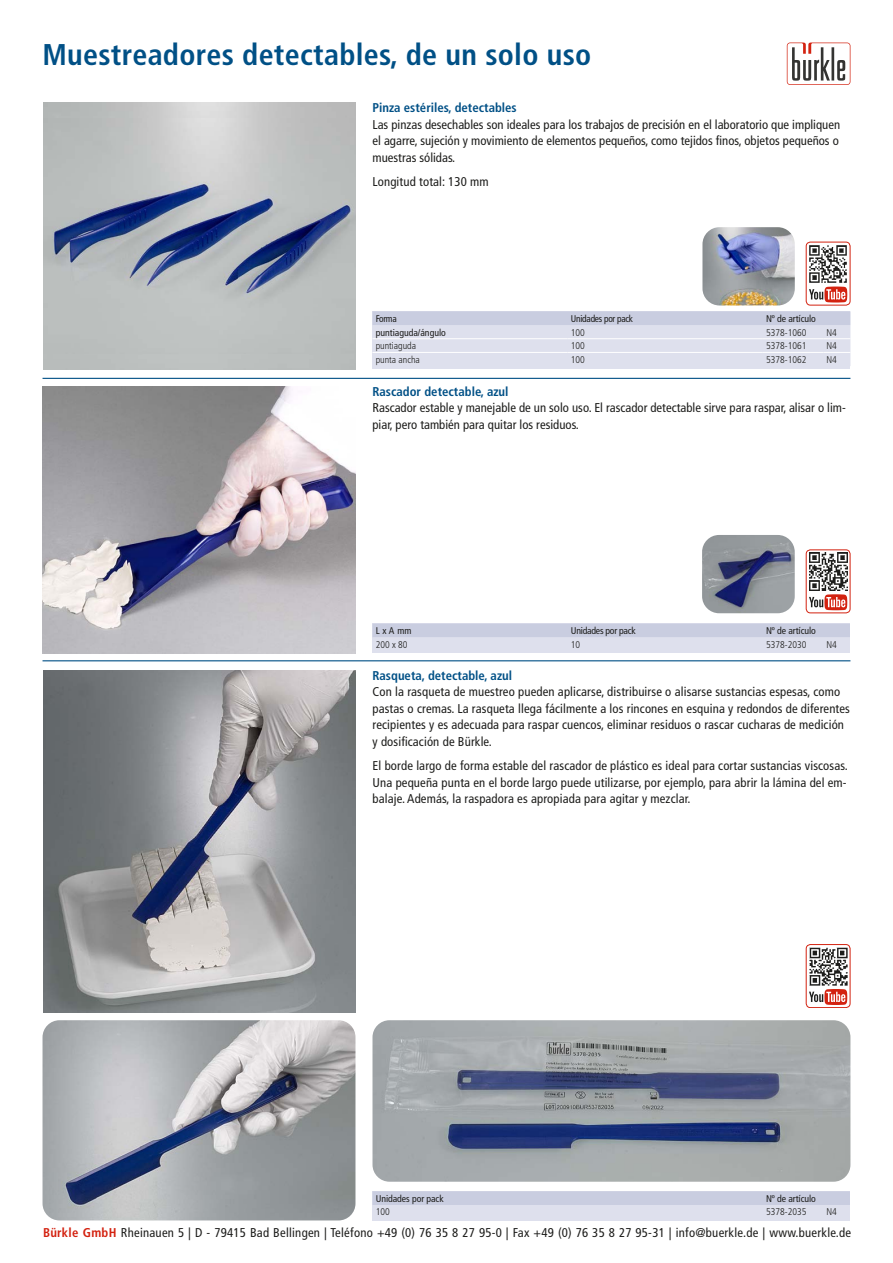
<style>
.page{position:relative;width:893px;height:1263px;background:#fff}
.page>*{position:absolute;margin:0;border:0;box-sizing:border-box;transform-origin:0 0}
.t1{font:700 condensed 30px "Frutiger";letter-spacing:.01em;color:#005086}
.t2{font:condensed 12.75px/16.5px "Frutiger";letter-spacing:.01em;color:#1d1d1b;text-align:justify}
.t3{font:700 condensed 12.75px "Frutiger";color:#005086}
.t4{font:300 condensed 9.75px "Frutiger";color:#1d1d1b}
.t5{font:condensed 9.75px "Frutiger";letter-spacing:-.005em;color:#1d1d1b}
.t6{font:condensed 9.75px "Frutiger";letter-spacing:-.025em;color:#1d1d1b;scale:.96 1}
.t7{font:condensed 9.75px "Frutiger";letter-spacing:-.025em;color:#1d1d1b}
.t8{font:condensed 9.75px "Frutiger";letter-spacing:-.005em;color:#1d1d1b;scale:.96 1}
.s1{font-weight:700;color:#d32210}
</style>
<div class="page">
<svg style="left:787px;top:43px;width:63px;height:42px"></svg>
<hr style="left:43px;top:660px;width:807px;height:1px;background:#005086">
<hr style="left:43px;top:378px;width:807px;height:1px;background:#005086">
<img style="left:43px;top:386px;width:312px;height:267px">
<img style="left:702px;top:535px;width:93px;height:78px">
<svg style="left:806px;top:550px;width:44px;height:63px"></svg>
<div style="left:806px;top:549px;width:44px;height:64px;border:1px solid #d32210;border-radius:4px"></div>
<svg style="left:809px;top:594px;width:38px;height:16px"></svg>
<img style="left:809px;top:553px;width:38px;height:38px">
<img style="left:43px;top:670px;width:312px;height:342px">
<img style="left:372px;top:1020px;width:478px;height:162px">
<img style="left:702px;top:227px;width:93px;height:78px">
<img style="left:43px;top:118px;width:312px;height:235px">
<img style="left:43px;top:1020px;width:312px;height:200px">
<div style="left:806px;top:242px;width:44px;height:63px;border:1px solid #d32210;border-radius:4px"></div>
<svg style="left:809px;top:287px;width:38px;height:15px"></svg>
<img style="left:809px;top:245px;width:38px;height:38px">
<div style="left:806px;top:944px;width:44px;height:64px;border:1px solid #d32210;border-radius:4px"></div>
<svg style="left:809px;top:989px;width:38px;height:16px"></svg>
<img style="left:809px;top:947px;width:38px;height:39px">
<div style="left:372px;top:311px;width:478px;height:58px;background:#dee0ed"></div>
<svg style="left:372px;top:311px;width:478px;height:42px"></svg>
<div style="left:372px;top:624px;width:478px;height:29px;background:#dee0ed"></div>
<div style="left:372px;top:624px;width:478px;height:13px;background:#c9cde0"></div>
<div style="left:372px;top:1191px;width:478px;height:29px;background:#dee0ed"></div>
<div style="left:372px;top:1191px;width:478px;height:14px;background:#c9cde0"></div>
<h1 class="t1" style="left:43px;top:37px;width:550px">Muestreadores detectables, de un solo uso</h1>
<p class="t3" style="left:372px;top:100px;width:146px">Pinza estériles, detectables</p>
<p class="t2" style="left:372px;top:116px;width:469px">Las pinzas desechables son ideales para los trabajos de precisión en el laboratorio que impliquen el agarre, sujeción y movimiento de elementos pequeños, como tejidos finos, objetos pequeños o muestras sólidas.</p>
<p class="t2" style="left:372px;top:174px;width:118px">Longitud total: 130 mm</p>
<p class="t8" style="left:376px;top:313px;width:23px">Forma</p>
<p class="t6" style="left:571px;top:313px;width:66px">Unidades por pack</p>
<p class="t5" style="left:766px;top:313px;width:51px">Nº de artículo</p>
<p class="t5" style="left:376px;top:326px;width:72px">puntiaguda/ángulo</p>
<p class="t4" style="left:571px;top:327px;width:16px">100</p>
<p class="t4" style="left:766px;top:327px;width:42px">5378-1060</p>
<p class="t4" style="left:826px;top:327px;width:12px">N4</p>
<p class="t4" style="left:376px;top:340px;width:42px">puntiaguda</p>
<p class="t4" style="left:571px;top:340px;width:16px">100</p>
<p class="t4" style="left:766px;top:340px;width:42px">5378-1061</p>
<p class="t4" style="left:826px;top:340px;width:12px">N4</p>
<p class="t4" style="left:376px;top:354px;width:46px">punta ancha</p>
<p class="t4" style="left:571px;top:354px;width:16px">100</p>
<p class="t4" style="left:766px;top:354px;width:42px">5378-1062</p>
<p class="t4" style="left:826px;top:354px;width:12px">N4</p>
<p class="t3" style="left:372px;top:384px;width:138px">Rascador detectable, azul</p>
<p class="t2" style="left:372px;top:400px;width:475px">Rascador estable y manejable de un solo uso. El rascador detectable sirve para raspar, alisar o lim&shy;piar, pero también para quitar los residuos.</p>
<p class="t5" style="left:376px;top:625px;width:37px">L x A mm</p>
<p class="t7" style="left:571px;top:625px;width:66px">Unidades por pack</p>
<p class="t5" style="left:766px;top:625px;width:51px">Nº de artículo</p>
<p class="t4" style="left:376px;top:639px;width:33px">200 x 80</p>
<p class="t4" style="left:571px;top:639px;width:11px">10</p>
<p class="t4" style="left:766px;top:639px;width:42px">5378-2030</p>
<p class="t4" style="left:826px;top:639px;width:12px">N4</p>
<p class="t3" style="left:372px;top:668px;width:141px">Rasqueta, detectable, azul</p>
<p class="t2" style="left:372px;top:683px;width:479px;text-align:left">Con la rasqueta de muestreo pueden aplicarse, distribuirse o alisarse sustancias espesas, como pastas o cremas. La rasqueta llega fácilmente a los rincones en esquina y redondos de diferentes recipientes y es adecuada para raspar cuencos, eliminar residuos o rascar cucharas de medición y dosificación de Bürkle.</p>
<p class="t2" style="left:372px;top:758px;width:477px">El borde largo de forma estable del rascador de plástico es ideal para cortar sustancias viscosas.<br>Una pequeña punta en el borde largo puede utilizarse, por ejemplo, para abrir la lámina del em&shy;balaje. Además, la raspadora es apropiada para agitar y mezclar.</p>
<p class="t5" style="left:376px;top:1193px;width:69px">Unidades por pack</p>
<p class="t5" style="left:766px;top:1193px;width:51px">Nº de artículo</p>
<p class="t4" style="left:376px;top:1206px;width:16px">100</p>
<p class="t4" style="left:766px;top:1206px;width:42px">5378-2035</p>
<p class="t4" style="left:826px;top:1206px;width:12px">N4</p>
<p class="t2" style="left:43px;top:1225px;width:810px"><span class="s1">Bürkle GmbH</span> Rheinauen 5 | D - 79415 Bad Bellingen | Teléfono +49 (0) 76 35 8 27 95-0 | Fax +49 (0) 76 35 8 27 95-31 | info@buerkle.de | www.buerkle.de</p>
</div>
